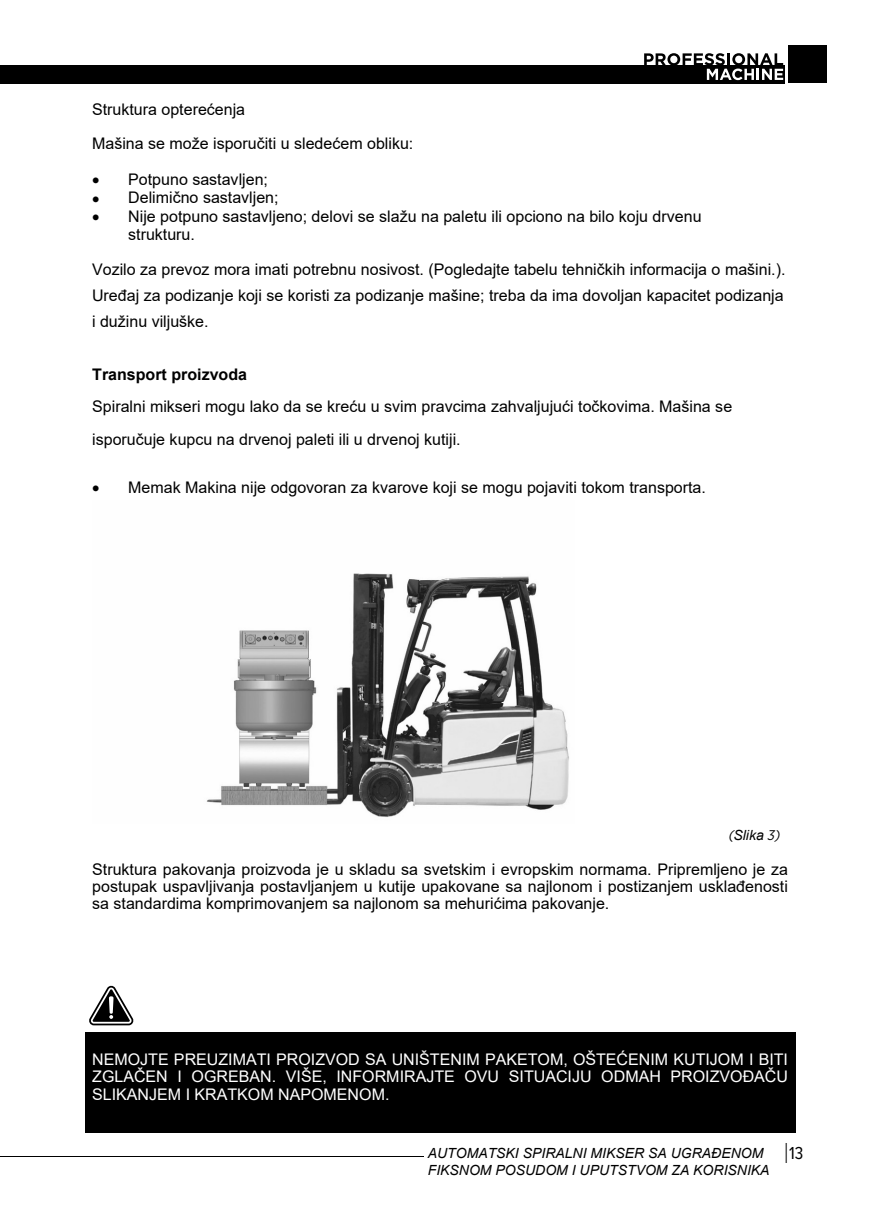
<style>
.page{position:relative;width:874px;height:1225px;background:#fff}
.page>*{position:absolute;margin:0;border:0;box-sizing:border-box;transform-origin:0 0}
.List_Paragraph{font:16px/26px "Arial";color:#000}
.t1{font:16px/17.4px "Arial";color:#fff;text-align:justify}
.t2{font:italic 14px/16.8px "Arial";color:#000}
.s1{font-weight:700}
.s2{font-family:"Gotham Narrow"}
</style>
<div class="page">
<hr style="left:0;top:1156px;width:423px;height:1px;background:#000">
<div style="left:0;top:65px;width:784px;height:18px;background:#000"></div>
<svg style="left:644px;top:53px;width:138px;height:27px"></svg>
<div style="left:787px;top:45px;width:38px;height:38px;background:#000"></div>
<div style="left:85px;top:1032px;width:710px;height:100px;background:#000"></div>
<img style="left:206px;top:573px;width:363px;height:244px">
<svg style="left:89px;top:985px;width:45px;height:40px"></svg>
<p class="List_Paragraph" style="left:92px;top:92px;width:323px;line-height:34.2px">Struktura opterećenja<br>Mašina se može isporučiti u sledećem obliku:</p>
<p class="List_Paragraph" style="left:92px;top:166px;width:177px">• Potpuno sastavljen;</p>
<p class="List_Paragraph" style="left:92px;top:184px;width:188px">• Delimično sastavljen;</p>
<p class="List_Paragraph" style="left:128px;top:207px;width:574px;line-height:18.4px;text-indent:-36px">• Nije potpuno sastavljeno; delovi se slažu na paletu ili opciono na bilo koju drvenu strukturu.</p>
<p class="List_Paragraph" style="left:92px;top:257px;width:694px;text-align:justify">Vozilo za prevoz mora imati potrebnu nosivost. (Pogledajte tabelu tehničkih informacija o mašini.).<br>Uređaj za podizanje koji se koristi za podizanje mašine; treba da ima dovoljan kapacitet podizanja i dužinu viljuške.</p>
<p class="List_Paragraph" style="left:92px;top:358px;width:641px;line-height:32.4px"><span class="s1">Transport proizvoda<br></span>Spiralni mikseri mogu lako da se kreću u svim pravcima zahvaljujući točkovima. Mašina se isporučuje kupcu na drvenoj paleti ili u drvenoj kutiji.</p>
<p class="List_Paragraph" style="left:92px;top:474px;width:615px">• Memak Makina nije odgovoran za kvarove koji se mogu pojaviti tokom transporta.</p>
<p class="t2" style="left:727px;top:827px;width:56px"><span class="s2">(</span>Slika <span class="s2">3)</span></p>
<p class="List_Paragraph" style="left:92px;top:860px;width:696px;line-height:17.2px;text-align:justify">Struktura pakovanja proizvoda je u skladu sa svetskim i evropskim normama. Pripremljeno je za postupak uspavljivanja postavljanjem u kutije upakovane sa najlonom i postizanjem usklađenosti sa standardima komprimovanjem sa najlonom sa mehurićima pakovanje.</p>
<p class="t1" style="left:92px;top:1050px;width:697px">NEMOJTE PREUZIMATI PROIZVOD SA UNIŠTENIM PAKETOM, OŠTEĆENIM KUTIJOM I BITI ZGLAČEN I OGREBAN. VIŠE, INFORMIRAJTE OVU SITUACIJU ODMAH PROIZVOĐAČU SLIKANJEM I KRATKOM NAPOMENOM.</p>
<p class="t2" style="left:427px;top:1144px;width:377px">AUTOMATSKI SPIRALNI MIKSER SA UGRAĐENOM<br>FIKSNOM POSUDOM I UPUTSTVOM ZA KORISNIKA <sup>I</sup><sup>13</sup></p>
</div>
